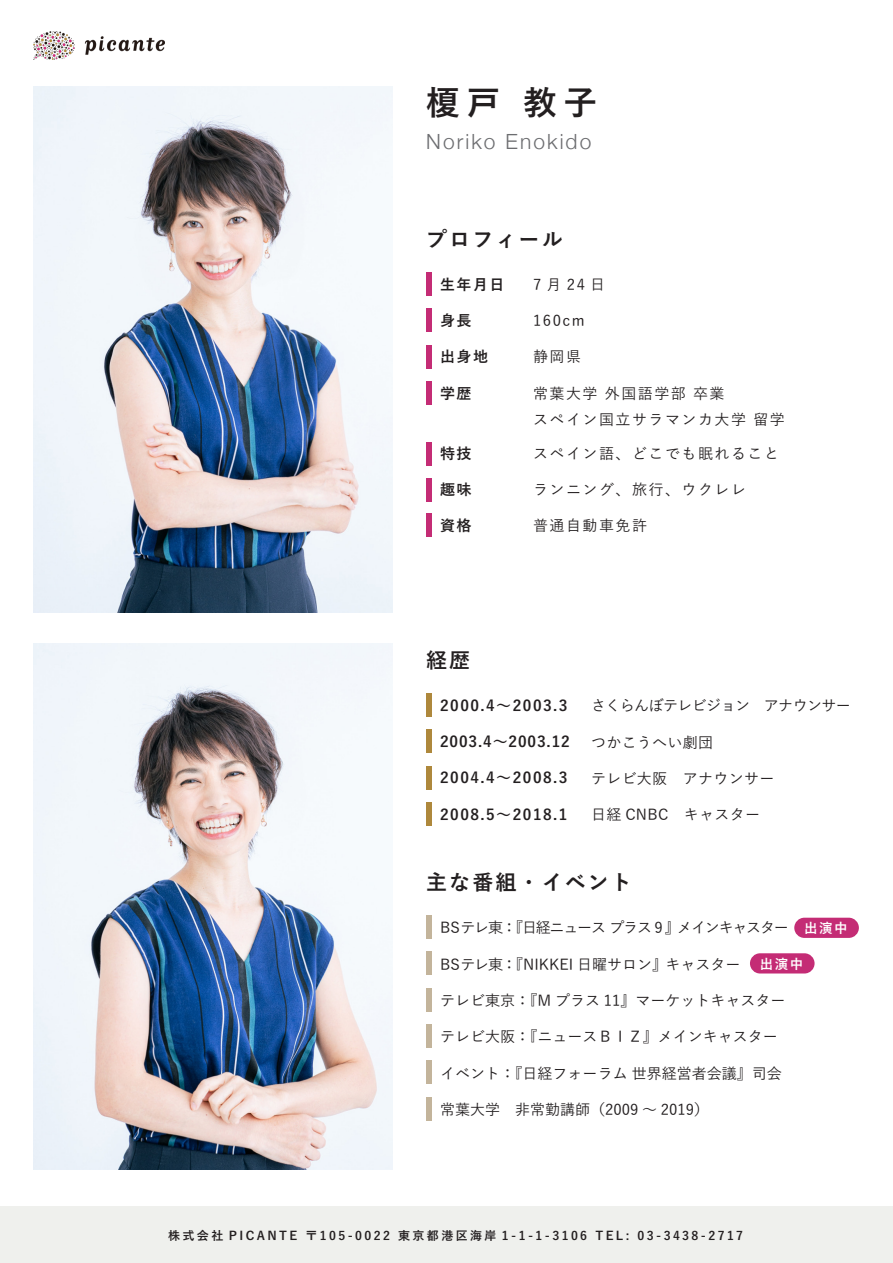
<style>
.page{position:relative;width:893px;height:1263px;background:#fff}
.page>*{position:absolute;margin:0;border:0;box-sizing:border-box;transform-origin:0 0}
.t1{font:700 33.6px "Yu Go";color:#231f20}
.t2{font:700 21px "Yu Go";letter-spacing:.1em;color:#231f20}
.t3{font:300 20.85px "Helvetica Neue";letter-spacing:.1em;color:#6c6d70}
.t4{font:500 15px "Yu Go";color:#231f20}
.t5{font:500 15px/26.2px "Yu Go";letter-spacing:.1em;color:#231f20}
.t6{font:700 15px "Yu Go";letter-spacing:.1em;color:#231f20}
.t7{font:500 15px "Yu Go";letter-spacing:.02em;color:#231f20}
.t8{font:500 15px "Yu Go";letter-spacing:-.08em;color:#231f20}
.t9{font:500 15px "Yu Go";letter-spacing:-.04em;color:#231f20}
.t10{font:700 15px "Yu Go";letter-spacing:.06em;color:#231f20}
.t11{font:700 13.5px "Yu Go";letter-spacing:.1em;color:#fff}
.t12{font:700 12px "Yu Go";letter-spacing:.2em;color:#231f20}
</style>
<div class="page">
<img style="left:34px;top:31px;width:130px;height:29px">
<div style="left:426px;top:272px;width:6px;height:24px;background:#c42c75"></div>
<div style="left:426px;top:308px;width:6px;height:24px;background:#c42c75"></div>
<div style="left:426px;top:345px;width:6px;height:24px;background:#c42c75"></div>
<div style="left:426px;top:442px;width:6px;height:24px;background:#c42c75"></div>
<div style="left:426px;top:477px;width:6px;height:24px;background:#c42c75"></div>
<div style="left:426px;top:513px;width:6px;height:24px;background:#c42c75"></div>
<div style="left:426px;top:381px;width:6px;height:24px;background:#c42c75"></div>
<div style="left:426px;top:693px;width:6px;height:24px;background:#ae883c"></div>
<div style="left:426px;top:729px;width:6px;height:24px;background:#ae883c"></div>
<div style="left:426px;top:766px;width:6px;height:24px;background:#ae883c"></div>
<div style="left:426px;top:802px;width:6px;height:24px;background:#ae883c"></div>
<div style="left:426px;top:915px;width:6px;height:24px;background:#c3b49b"></div>
<div style="left:426px;top:951px;width:6px;height:24px;background:#c3b49b"></div>
<div style="left:426px;top:988px;width:6px;height:24px;background:#c3b49b"></div>
<div style="left:426px;top:1024px;width:6px;height:24px;background:#c3b49b"></div>
<div style="left:426px;top:1060px;width:6px;height:24px;background:#c3b49b"></div>
<div style="left:426px;top:1097px;width:6px;height:24px;background:#c3b49b"></div>
<div style="left:0;top:1206px;width:893px;height:57px;background:#eff0ed"></div>
<div style="left:794px;top:918px;width:65px;height:20px;background:#c42c75;border-radius:10px"></div>
<div style="left:750px;top:953px;width:64px;height:20px;background:#c42c75;border-radius:10px"></div>
<img style="left:34px;top:643px;width:358px;height:526px">
<img style="left:34px;top:86px;width:358px;height:526px">
<h1 class="t1" style="left:426px;top:84px;width:172px">榎戸 教子</h1>
<h3 class="t3" style="left:426px;top:125px;width:167px">Noriko Enokido</h3>
<h2 class="t2" style="left:426px;top:227px;width:138px">プロフィール</h2>
<p class="t6" style="left:440px;top:276px;width:66px">生年月日</p>
<p class="t4" style="left:533px;top:270px;width:74px">7月24日</p>
<p class="t6" style="left:440px;top:312px;width:33px">身長</p>
<p class="t4" style="left:533px;top:307px;width:53px">160cm</p>
<p class="t6" style="left:440px;top:348px;width:49px">出身地</p>
<p class="t4" style="left:533px;top:343px;width:49px">静岡県</p>
<p class="t6" style="left:440px;top:385px;width:33px">学歴</p>
<p class="t5" style="left:533px;top:378px;width:253px">常葉大学 外国語学部 卒業<br>スペイン国立サラマンカ大学 留学</p>
<p class="t6" style="left:440px;top:445px;width:33px">特技</p>
<p class="t5" style="left:533px;top:439px;width:248px">スペイン語、どこでも眠れること</p>
<p class="t6" style="left:440px;top:481px;width:33px">趣味</p>
<p class="t5" style="left:533px;top:475px;width:214px">ランニング、旅行、ウクレレ</p>
<p class="t6" style="left:440px;top:517px;width:33px">資格</p>
<p class="t5" style="left:533px;top:510px;width:115px">普通自動車免許</p>
<h2 class="t2" style="left:426px;top:649px;width:46px">経歴</h2>
<p class="t6" style="left:440px;top:697px;width:129px">2000.4～2003.3</p>
<p class="t9" style="left:591px;top:692px;width:261px">さくらんぼテレビジョン　アナウンサー</p>
<p class="t10" style="left:440px;top:733px;width:131px">2003.4～2003.12</p>
<p class="t7" style="left:591px;top:728px;width:124px">つかこうへい劇団</p>
<p class="t6" style="left:440px;top:769px;width:129px">2004.4～2008.3</p>
<p class="t7" style="left:591px;top:765px;width:185px">テレビ大阪　アナウンサー</p>
<p class="t6" style="left:440px;top:806px;width:129px">2008.5～2018.1</p>
<p class="t7" style="left:591px;top:801px;width:170px">日経 CNBC　キャスター</p>
<h2 class="t2" style="left:426px;top:870px;width:207px">主な番組・イベント</h2>
<p class="t8" style="left:440px;top:914px;width:350px">BSテレ東：『日経ニュースプラス 9』メインキャスター</p>
<p class="t4" style="left:440px;top:950px;width:302px">BSテレ東：『NIKKEI 日曜サロン』キャスター</p>
<p class="t4" style="left:440px;top:986px;width:347px">テレビ東京：『M プラス 11』マーケットキャスター</p>
<p class="t4" style="left:440px;top:1023px;width:339px">テレビ大阪：『ニュースＢＩＺ』メインキャスター</p>
<p class="t4" style="left:440px;top:1059px;width:343px">イベント：『日経フォーラム 世界経営者会議』司会</p>
<p class="t4" style="left:440px;top:1095px;width:271px">常葉大学　非常勤講師（2009 ～ 2019）</p>
<p class="t11" style="left:804px;top:920px;width:45px">出演中</p>
<p class="t11" style="left:760px;top:956px;width:45px">出演中</p>
<p class="t12" style="left:168px;top:1229px;width:576px">株式会社 PICANTE 〒105-0022 東京都港区海岸 1-1-1-3106 TEL: 03-3438-2717</p>
</div>
